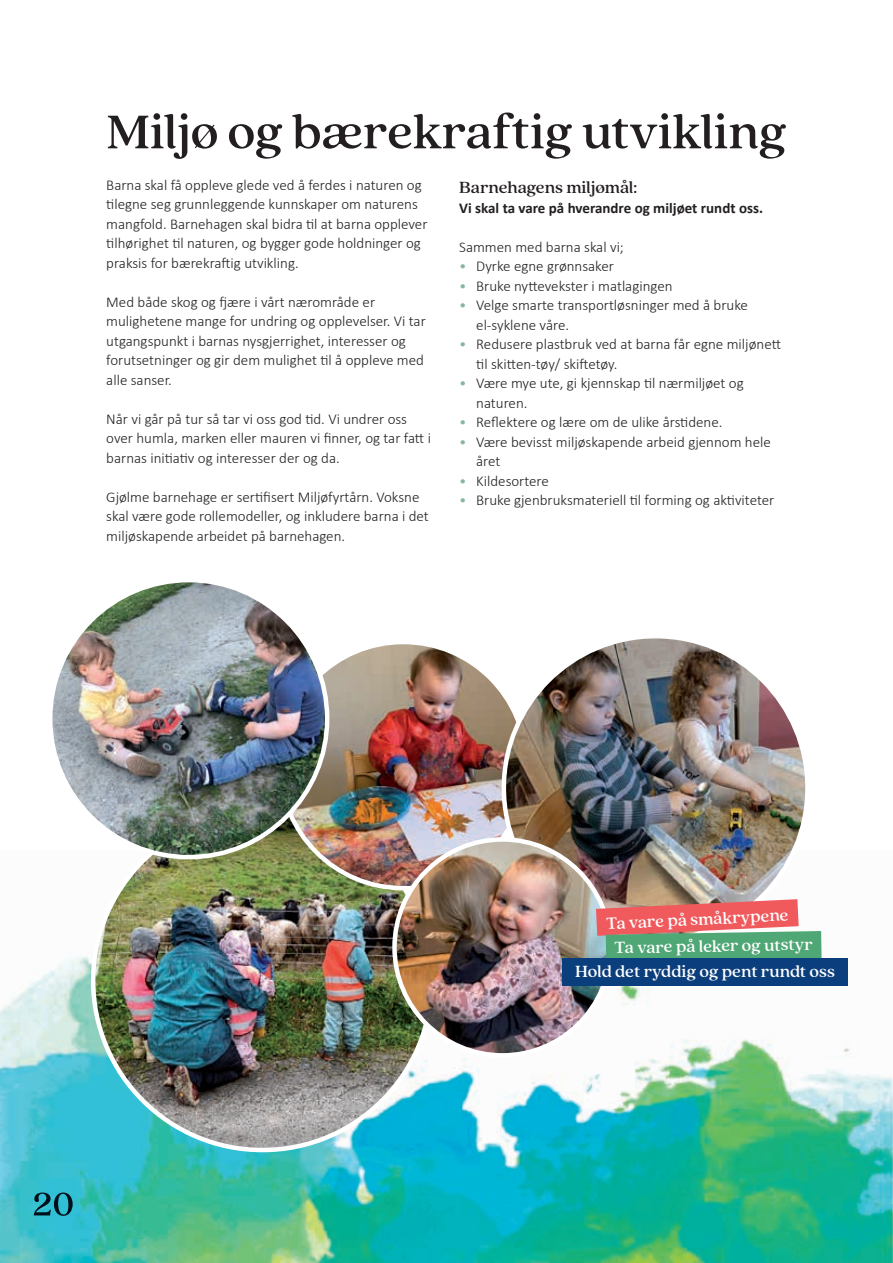
<style>
.page{position:relative;width:893px;height:1263px;background:#fff}
.page>*{position:absolute;margin:0;border:0;box-sizing:border-box;transform-origin:0 0}
.t1{font:500 52.5px "Quincy CF";color:#231f20}
.t2{font:500 18px "Quincy CF";letter-spacing:-.005em;color:#fff}
.t3{font:500 18px "Quincy CF";color:#231f20}
.t4{font:300 15px/19.5px "Calibri";color:#231f20}
.t5{font:700 15px "Calibri";color:#231f20}
.s1{color:#87b79b}
</style>
<div class="page">
<img style="left:0;top:956px;width:893px;height:307px">
<img style="left:34px;top:1192px;width:39px;height:24px">
<img style="left:91px;top:859px;width:343px;height:293px">
<img style="left:278px;top:644px;width:224px;height:246px">
<img style="left:52px;top:582px;width:277px;height:277px">
<img style="left:502px;top:638px;width:304px;height:261px">
<img style="left:392px;top:837px;width:221px;height:220px">
<svg style="left:596px;top:899px;width:226px;height:59px;background:#a98e7a"></svg>
<div style="left:562px;top:958px;width:286px;height:27px;background:#0b3e7c"></div>
<h1 class="t1" style="left:106px;top:101px;width:682px">Miljø og bærekraftig utvikling</h1>
<p class="t3" style="left:459px;top:177px;width:180px">Barnehagens miljømål:</p>
<p class="t5" style="left:459px;top:197px;width:305px">Vi skal ta vare på hverandre og miljøet rundt oss.</p>
<p class="t4" style="left:459px;top:237px;width:166px">Sammen med barna skal vi;</p>
<p class="t4" style="left:459px;top:256px;width:156px"><span class="s1">•</span> Dyrke egne grønnsaker</p>
<p class="t4" style="left:459px;top:276px;width:215px"><span class="s1">•</span> Bruke nyttevekster i matlagingen</p>
<p class="t4" style="left:476px;top:295px;width:273px;text-indent:-17px"><span class="s1">•</span> Velge smarte transportløsninger med å bruke el-syklene våre.</p>
<p class="t4" style="left:476px;top:334px;width:306px;text-indent:-17px"><span class="s1">•</span> Redusere plastbruk ved at barna får egne miljønett til skitten-tøy/ skiftetøy.</p>
<p class="t4" style="left:476px;top:373px;width:269px;text-indent:-17px"><span class="s1">•</span> Være mye ute, gi kjennskap til nærmiljøet og naturen.</p>
<p class="t4" style="left:459px;top:412px;width:265px"><span class="s1">•</span> Reflektere og lære om de ulike årstidene.</p>
<p class="t4" style="left:476px;top:432px;width:296px;text-indent:-17px"><span class="s1">•</span> Være bevisst miljøskapende arbeid gjennom hele året</p>
<p class="t4" style="left:459px;top:471px;width:91px"><span class="s1">•</span> Kildesortere</p>
<p class="t4" style="left:459px;top:490px;width:317px"><span class="s1">•</span> Bruke gjenbruksmateriell til forming og aktiviteter</p>
<p class="t4" style="left:106px;top:175px;width:323px">Barna skal få oppleve glede ved å ferdes i naturen og tilegne seg grunnleggende kunnskaper om naturens mangfold. Barnehagen skal bidra til at barna opplever tilhørighet til naturen, og bygger gode holdninger og praksis for bærekraftig utvikling.</p>
<p class="t4" style="left:106px;top:292px;width:321px">Med både skog og fjære i vårt nærområde er mulighetene mange for undring og opplevelser. Vi tar utgangspunkt i barnas nysgjerrighet, interesser og forutsetninger og gir dem mulighet til å oppleve med alle sanser.</p>
<p class="t4" style="left:106px;top:409px;width:326px">Når vi går på tur så tar vi oss god tid. Vi undrer oss over humla, marken eller mauren vi finner, og tar fatt i barnas initiativ og interesser der og da.</p>
<p class="t4" style="left:106px;top:487px;width:324px">Gjølme barnehage er sertifisert Miljøfyrtårn. Voksne skal være gode rollemodeller, og inkludere barna i det miljøskapende arbeidet på barnehagen.</p>
<p class="t2" style="left:606px;top:913px;width:184px;rotate:-3deg">Ta vare på småkrypene</p>
<p class="t2" style="left:614px;top:937px;width:200px;rotate:-1deg">Ta vare på leker og utstyr</p>
<p class="t2" style="left:575px;top:960px;width:261px">Hold det ryddig og pent rundt oss</p>
</div>
